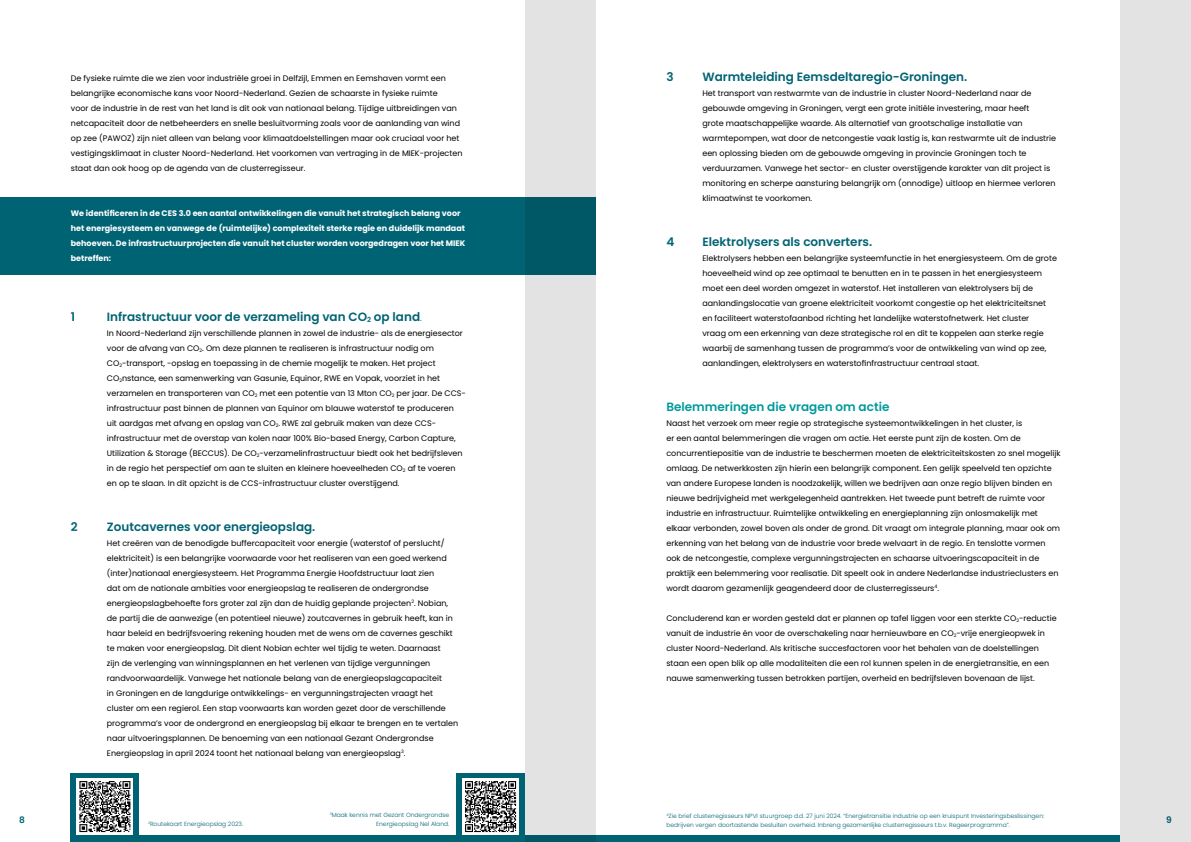
<style>
.page{position:relative;width:1191px;height:842px;background:#fff}
.page>*{position:absolute;margin:0;border:0;box-sizing:border-box;transform-origin:0 0}
.t1{font:600 12px "Poppins";color:#006374}
.t2{font:600 12px "Poppins";color:#009a9b}
.t3{font:600 9px "Poppins";color:#006374}
.t4{font:8px/15px "Poppins";color:#000}
.t5{font:700 8px/15px "Poppins";color:#fff}
.t6{font:300 6px/9px "Poppins";color:#006374}
.s1{font-weight:400;font-size:8px}
</style>
<div class="page">
<div style="left:595px;top:835px;width:525px;height:7px;background:#006374"></div>
<div style="left:71px;top:835px;width:524px;height:7px;background:#006374"></div>
<div style="left:0;top:197px;width:595px;height:78px;background:#006374"></div>
<div style="left:524px;top:0;width:71px;height:842px;background:#e3e3e3"></div>
<div style="left:1120px;top:0;width:71px;height:842px;background:#e3e3e3"></div>
<div style="left:456px;top:774px;width:68px;height:68px;background:#006374"></div>
<div style="left:71px;top:774px;width:68px;height:68px;background:#006374"></div>
<svg style="left:462px;top:778px;width:57px;height:57px"></svg>
<svg style="left:465px;top:781px;width:51px;height:51px;background:#7b7b7b"></svg>
<svg style="left:77px;top:778px;width:56px;height:57px"></svg>
<svg style="left:79px;top:781px;width:51px;height:51px;background:#7f7f7f"></svg>
<p class="t4" style="left:71px;top:71px;width:393px">De fysieke ruimte die we zien voor industriële groei in Delfzijl, Emmen en Eemshaven vormt een belangrijke economische kans voor Noord-Nederland. Gezien de schaarste in fysieke ruimte<br>voor de industrie in de rest van het land is dit ook van nationaal belang. Tijdige uitbreidingen van netcapaciteit door de netbeheerders en snelle besluitvorming zoals voor de aanlanding van wind op zee (PAWOZ) zijn niet alleen van belang voor klimaatdoelstellingen maar ook cruciaal voor het vestigingsklimaat in cluster Noord-Nederland. Het voorkomen van vertraging in de MIEK-projecten staat dan ook hoog op de agenda van de clusterregisseur.</p>
<p class="t5" style="left:71px;top:206px;width:396px">We identificeren in de CES 3.0 een aantal ontwikkelingen die vanuit het strategisch belang voor het energiesysteem en vanwege de (ruimtelijke) complexiteit sterke regie en duidelijk mandaat behoeven. De infrastructuurprojecten die vanuit het cluster worden voorgedragen voor het MIEK betreffen:</p>
<h1 class="t1" style="left:71px;top:310px;width:6px">1</h1>
<h1 class="t1" style="left:107px;top:310px;width:316px">Infrastructuur voor de verzameling van CO<sub>2</sub> op land<span class="s1">.</span></h1>
<p class="t4" style="left:107px;top:326px;width:360px">In Noord-Nederland zijn verschillende plannen in zowel de industrie- als de energiesector voor de afvang van CO<sub>2</sub>. Om deze plannen te realiseren is infrastructuur nodig om CO<sub>2</sub>-transport, -opslag en toepassing in de chemie mogelijk te maken. Het project CO<sub>2</sub>nstance, een samenwerking van Gasunie, Equinor, RWE en Vopak, voorziet in het verzamelen en transporteren van CO<sub>2</sub> met een potentie van 13 Mton CO<sub>2</sub> per jaar. De CCS&shy;infrastructuur past binnen de plannen van Equinor om blauwe waterstof te produceren uit aardgas met afvang en opslag van CO<sub>2</sub>. RWE zal gebruik maken van deze CCS&shy;infrastructuur met de overstap van kolen naar 100% Bio-based Energy, Carbon Capture, Utilization &amp; Storage (BECCUS). De CO<sub>2</sub>-verzamelinfrastructuur biedt ook het bedrijfsleven in de regio het perspectief om aan te sluiten en kleinere hoeveelheden CO<sub>2</sub> af te voeren en op te slaan. In dit opzicht is de CCS-infrastructuur cluster overstijgend.</p>
<h1 class="t1" style="left:71px;top:520px;width:8px">2</h1>
<h1 class="t1" style="left:107px;top:520px;width:210px">Zoutcavernes voor energieopslag.</h1>
<p class="t4" style="left:107px;top:536px;width:353px">Het creëren van de benodigde buffercapaciteit voor energie (waterstof of perslucht/ elektriciteit) is een belangrijke voorwaarde voor het realiseren van een goed werkend (inter)nationaal energiesysteem. Het Programma Energie Hoofdstructuur laat zien<br>dat om de nationale ambities voor energieopslag te realiseren de ondergrondse energieopslagbehoefte fors groter zal zijn dan de huidig geplande projecten<sup>2</sup>. Nobian, de partij die de aanwezige (en potentieel nieuwe) zoutcavernes in gebruik heeft, kan in haar beleid en bedrijfsvoering rekening houden met de wens om de cavernes geschikt te maken voor energieopslag. Dit dient Nobian echter wel tijdig te weten. Daarnaast<br>zijn de verlenging van winningsplannen en het verlenen van tijdige vergunningen randvoorwaardelijk. Vanwege het nationale belang van de energieopslagcapaciteit<br>in Groningen en de langdurige ontwikkelings- en vergunningstrajecten vraagt het cluster om een regierol. Een stap voorwaarts kan worden gezet door de verschillende programma’s voor de ondergrond en energieopslag bij elkaar te brengen en te vertalen naar uitvoeringsplannen. De benoeming van een nationaal Gezant Ondergrondse Energieopslag in april 2024 toont het nationaal belang van energieopslag<sup>3</sup>.</p>
<h1 class="t1" style="left:666px;top:70px;width:9px">3</h1>
<h1 class="t1" style="left:702px;top:70px;width:266px">Warmteleiding Eemsdeltaregio-Groningen.</h1>
<p class="t4" style="left:702px;top:86px;width:355px">Het transport van restwarmte van de industrie in cluster Noord-Nederland naar de gebouwde omgeving in Groningen, vergt een grote initiële investering, maar heeft<br>grote maatschappelijke waarde. Als alternatief van grootschalige installatie van warmtepompen, wat door de netcongestie vaak lastig is, kan restwarmte uit de industrie een oplossing bieden om de gebouwde omgeving in provincie Groningen toch te verduurzamen. Vanwege het sector- en cluster overstijgende karakter van dit project is monitoring en scherpe aansturing belangrijk om (onnodige) uitloop en hiermee verloren klimaatwinst te voorkomen.</p>
<h1 class="t1" style="left:666px;top:235px;width:9px">4</h1>
<h1 class="t1" style="left:702px;top:235px;width:171px">Elektrolysers als converters.</h1>
<p class="t4" style="left:702px;top:251px;width:356px">Elektrolysers hebben een belangrijke systeemfunctie in het energiesysteem. Om de grote hoeveelheid wind op zee optimaal te benutten en in te passen in het energiesysteem moet een deel worden omgezet in waterstof. Het installeren van elektrolysers bij de aanlandingslocatie van groene elektriciteit voorkomt congestie op het elektriciteitsnet en faciliteert waterstofaanbod richting het landelijke waterstofnetwerk. Het cluster<br>vraag om een erkenning van deze strategische rol en dit te koppelen aan sterke regie waarbij de samenhang tussen de programma’s voor de ontwikkeling van wind op zee, aanlandingen, elektrolysers en waterstofinfrastructuur centraal staat.</p>
<h1 class="t2" style="left:666px;top:400px;width:224px">Belemmeringen die vragen om actie</h1>
<p class="t4" style="left:666px;top:416px;width:396px">Naast het verzoek om meer regie op strategische systeemontwikkelingen in het cluster, is<br>er een aantal belemmeringen die vragen om actie. Het eerste punt zijn de kosten. Om de concurrentiepositie van de industrie te beschermen moeten de elektriciteitskosten zo snel mogelijk omlaag. De netwerkkosten zijn hierin een belangrijk component. Een gelijk speelveld ten opzichte van andere Europese landen is noodzakelijk, willen we bedrijven aan onze regio blijven binden en nieuwe bedrijvigheid met werkgelegenheid aantrekken. Het tweede punt betreft de ruimte voor industrie en infrastructuur. Ruimtelijke ontwikkeling en energieplanning zijn onlosmakelijk met elkaar verbonden, zowel boven als onder de grond. Dit vraagt om integrale planning, maar ook om erkenning van het belang van de industrie voor brede welvaart in de regio. En tenslotte vormen ook de netcongestie, complexe vergunningstrajecten en schaarse uitvoeringscapaciteit in de praktijk een belemmering voor realisatie. Dit speelt ook in andere Nederlandse industrieclusters en wordt daarom gezamenlijk geagendeerd door de clusterregisseurs<sup>4</sup>.</p>
<p class="t4" style="left:666px;top:611px;width:392px">Concluderend kan er worden gesteld dat er plannen op tafel liggen voor een sterkte CO<sub>2</sub>-reductie vanuit de industrie én voor de overschakeling naar hernieuwbare en CO<sub>2</sub>-vrije energieopwek in cluster Noord-Nederland. Als kritische succesfactoren voor het behalen van de doelstellingen staan een open blik op alle modaliteiten die een rol kunnen spelen in de energietransitie, en een nauwe samenwerking tussen betrokken partijen, overheid en bedrijfsleven bovenaan de lijst.</p>
<p class="t6" style="left:330px;top:811px;width:121px;text-align:right"><sup>3</sup>Maak kennis met Gezant Ondergrondse<br>Energieopslag Nel Aland.</p>
<p class="t6" style="left:666px;top:812px;width:379px"><sup>4</sup>Zie brief clusterregisseurs NPVI stuurgroep d.d. 27 juni 2024. “Energietransitie industrie op een kruispunt Investeringsbeslissingen: bedrijven vergen doortastende besluiten overheid. Inbreng gezamenlijke clusterregisseurs t.b.v. Regeerprogramma”.</p>
<p class="t3" style="left:19px;top:815px;width:7px">8</p>
<p class="t3" style="left:1166px;top:815px;width:7px">9</p>
<p class="t6" style="left:148px;top:820px;width:97px"><sup>2</sup>Routekaart Energieopslag 2023.</p>
</div>
